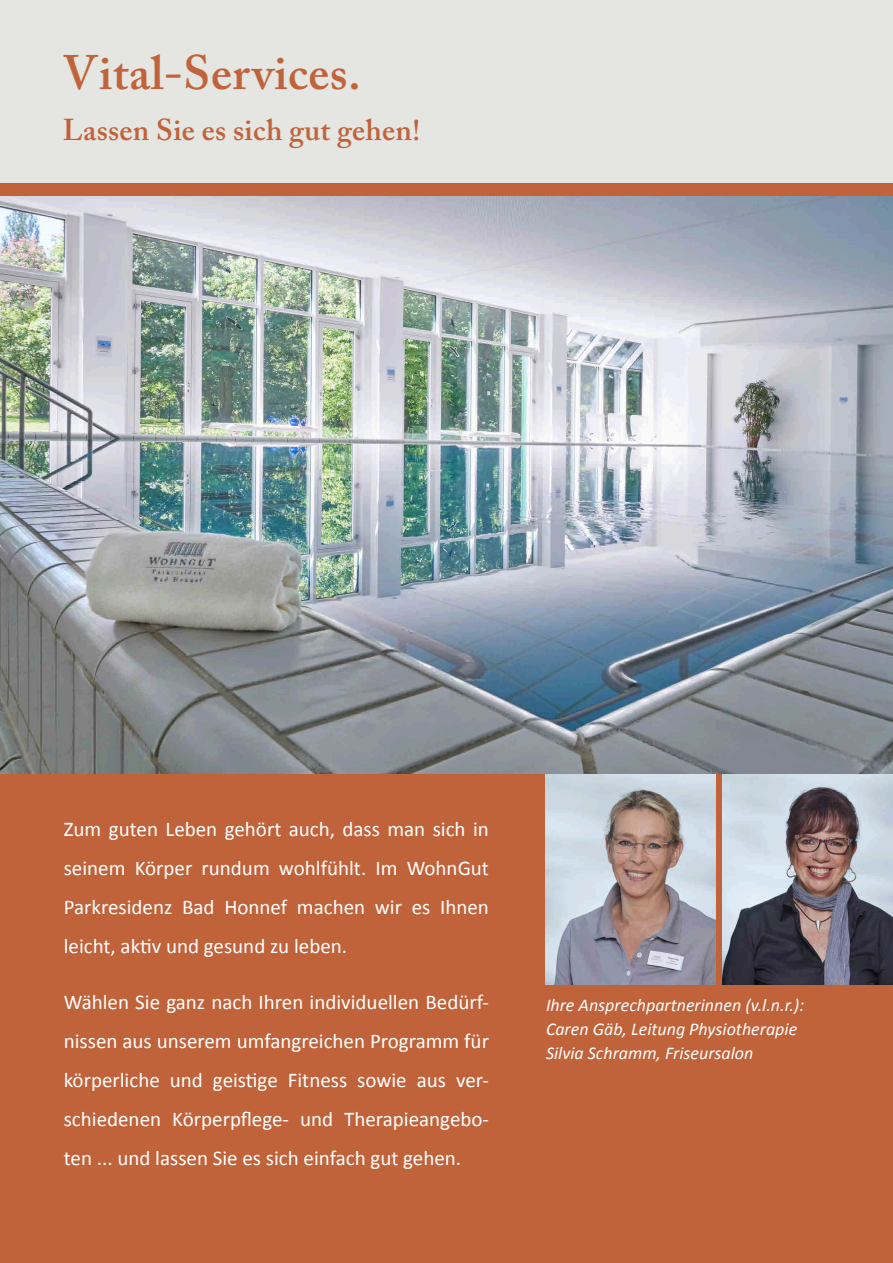
<style>
.page{position:relative;width:893px;height:1263px;background:#e5e5e1}
.page>*{position:absolute;margin:0;border:0;box-sizing:border-box;transform-origin:0 0}
.t1{font:600 48px "Adobe Caslon Pro";letter-spacing:.01em;color:#c0633b}
.t2{font:600 30px "Adobe Caslon Pro";letter-spacing:.01em;color:#c0633b}
.t3{font:21px/39px "Calibri";color:#fff;text-align:justify}
.t4{font:italic 18px/24px "Calibri";color:#fff}
</style>
<div class="page">
<img style="left:0;top:196px;width:893px;height:578px">
<div style="left:0;top:774px;width:893px;height:489px;background:#c0633b"></div>
<div style="left:0;top:183px;width:893px;height:13px;background:#c0633b"></div>
<img style="left:546px;top:774px;width:170px;height:210px">
<img style="left:723px;top:774px;width:170px;height:210px">
<h1 class="t1" style="left:63px;top:53px;width:300px">Vital-Services.</h1>
<h2 class="t2" style="left:63px;top:118px;width:359px">Lassen Sie es sich gut gehen!</h2>
<p class="t3" style="left:64px;top:810px;width:427px">Zum guten Leben gehört auch, dass man sich in seinem Körper rundum wohlfühlt. Im WohnGut Parkresidenz Bad Honnef machen wir es Ihnen leicht, aktiv und gesund zu leben.</p>
<p class="t3" style="left:64px;top:983px;width:427px">Wählen Sie ganz nach Ihren individuellen Bedürf&shy;nissen aus unserem umfangreichen Programm für körperliche und geistige Fitness sowie aus ver&shy;schiedenen Körperpflege- und Therapieangebo&shy;ten ... und lassen Sie es sich einfach gut gehen.</p>
<p class="t4" style="left:546px;top:994px;width:260px">Ihre Ansprechpartnerinnen (v.l.n.r.):<br>Caren Gäb, Leitung Physiotherapie<br>Silvia Schramm, Friseursalon</p>
</div>
